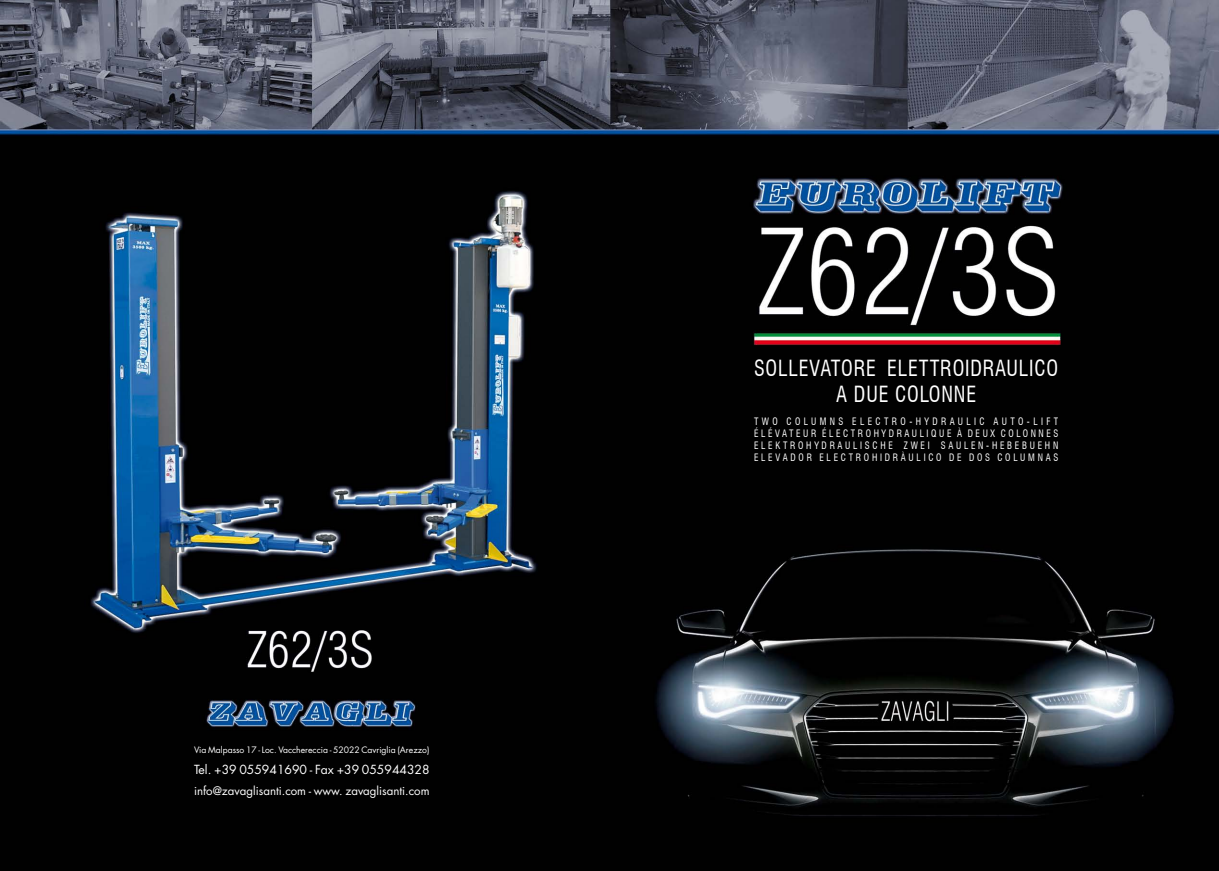
<style>
.page{position:relative;width:1219px;height:871px;background:#fff}
.page>*{position:absolute;margin:0;border:0;box-sizing:border-box;transform-origin:0 0}
.t1{font:condensed 21.7px/26.1px "Swiss 721 BT";letter-spacing:.04em;color:#fff;text-align:center;scale:.92 1}
.t2{font:12.2px "Futura";color:#fff}
.t3{font:11.5px "Futura";color:#fff}
.t4{font:condensed 10px/12px "Swiss 721 BT";letter-spacing:.3em;color:#fff;text-align:justify;scale:.91 1}
.t5{font:8.6px "Futura";color:#fff}
</style>
<div class="page">
<img style="left:0;top:0;width:1219px;height:870px">
<p class="t5" style="left:194px;top:744px;width:237px">Via Malpasso 17 - Loc. Vacchereccia - 52022 Cavriglia (Arezzo)</p>
<p class="t2" style="left:194px;top:761px;width:237px">Tel. +39 055941690 - Fax +39 055944328</p>
<p class="t3" style="left:194px;top:783px;width:237px">info@zavaglisanti.com - www. zavaglisanti.com</p>
<h1 class="t1" style="left:754px;top:355px;width:332px">SOLLEVATORE ELETTROIDRAULICO<br>A DUE COLONNE</h1>
<p class="t4" style="left:754px;top:415px;width:336px">TWO COLUMNS ELECTRO-HYDRAULIC AUTO-LIFT ÉLÉVATEUR ÉLECTROHYDRAULIQUE À DEUX COLONNES ELEKTROHYDRAULISCHE ZWEI SAULEN-HEBEBUEHN ELEVADOR ELECTROHIDRÀULICO DE DOS COLUMNAS</p>
</div>
